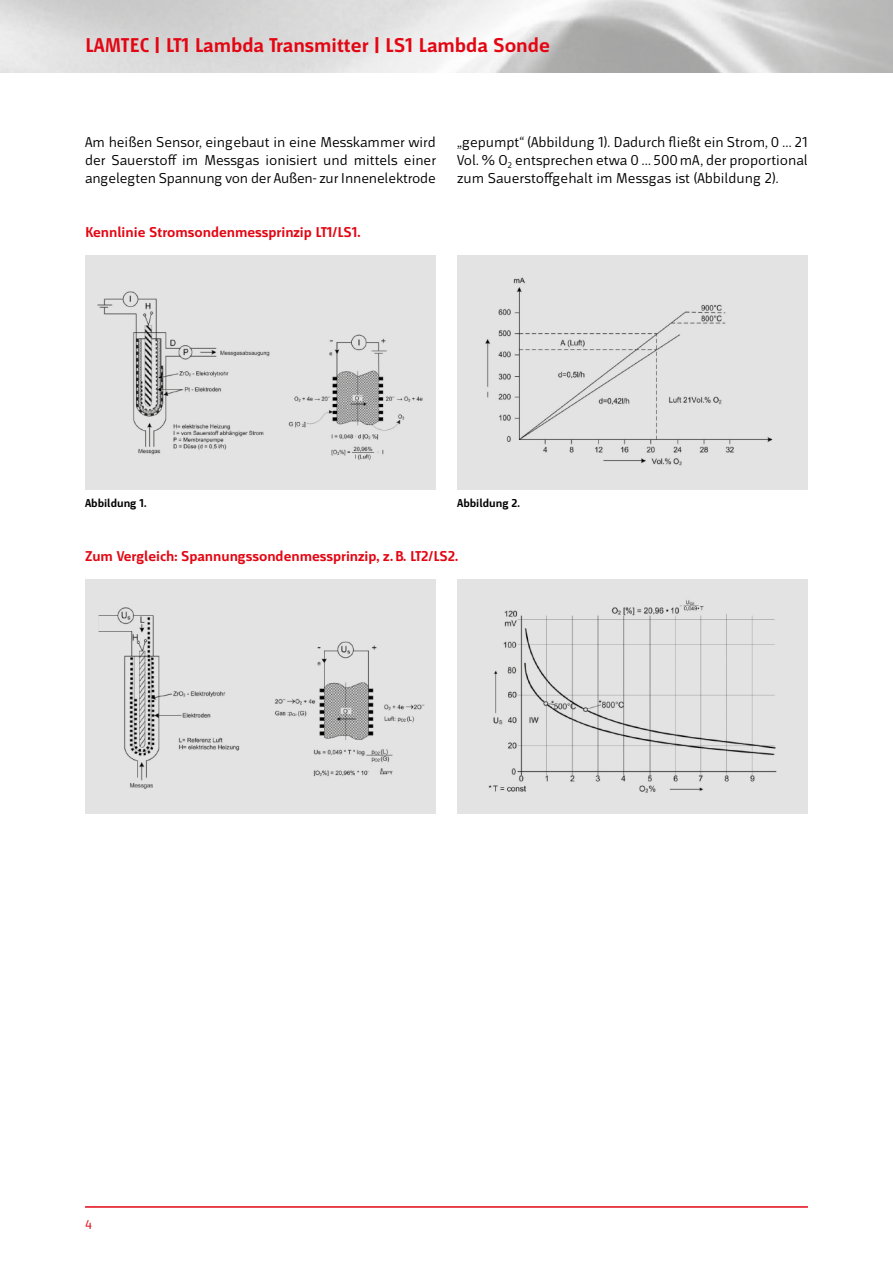
<style>
.page{position:relative;width:893px;height:1263px;background:#fff}
.page>*{position:absolute;margin:0;border:0;box-sizing:border-box;transform-origin:0 0}
.t1{font:700 21px "Mr Jones";color:#e30613}
.t2{font:15px/18px "Mr Jones";color:#000;text-align:justify}
.t3{font:700 15px "Mr Jones";color:#e30613}
.t4{font:13.5px "Mr Jones";color:#e30613}
.t5{font:700 12px "Mr Jones";color:#000}
</style>
<div class="page">
<hr style="left:85px;top:1206px;width:723px;height:2px;background:#e30613">
<div style="left:86px;top:579px;width:350px;height:234px;background:#e3e3e3"></div>
<div style="left:458px;top:579px;width:350px;height:234px;background:#e3e3e3"></div>
<div style="left:85px;top:255px;width:351px;height:234px;background:#e3e3e3"></div>
<div style="left:457px;top:255px;width:351px;height:234px;background:#e3e3e3"></div>
<img style="left:489px;top:600px;width:287px;height:193px">
<img style="left:485px;top:277px;width:288px;height:189px">
<img style="left:99px;top:607px;width:325px;height:182px">
<img style="left:98px;top:291px;width:325px;height:169px">
<h1 class="t1" style="left:85px;top:33px;width:466px">LAMTEC | LT1 Lambda Transmitter | LS1 Lambda Sonde</h1>
<p class="t2" style="left:85px;top:134px;width:352px">Am heißen Sensor, eingebaut in eine Messkammer wird der Sauerstoff im Messgas ionisiert und mittels einer angelegten Spannung von der Außen- zur Innenelektrode</p>
<p class="t2" style="left:457px;top:134px;width:352px">„gepumpt“ (Abbildung 1). Dadurch fließt ein Strom, 0 … 21<br>Vol. % O<sub>2</sub> entsprechen etwa 0 … 500mA, der proportional zum Sauerstoffgehalt im Messgas ist (Abbildung 2).</p>
<p class="t3" style="left:85px;top:224px;width:277px">Kennlinie Stromsondenmessprinzip LT1/LS1.</p>
<p class="t5" style="left:85px;top:497px;width:63px">Abbildung 1.</p>
<p class="t5" style="left:457px;top:497px;width:64px">Abbildung 2.</p>
<p class="t3" style="left:85px;top:548px;width:375px">Zum Vergleich: Spannungssondenmessprinzip, z.B. LT2/LS2.</p>
<p class="t4" style="left:85px;top:1217px;width:8px">4</p>
</div>
